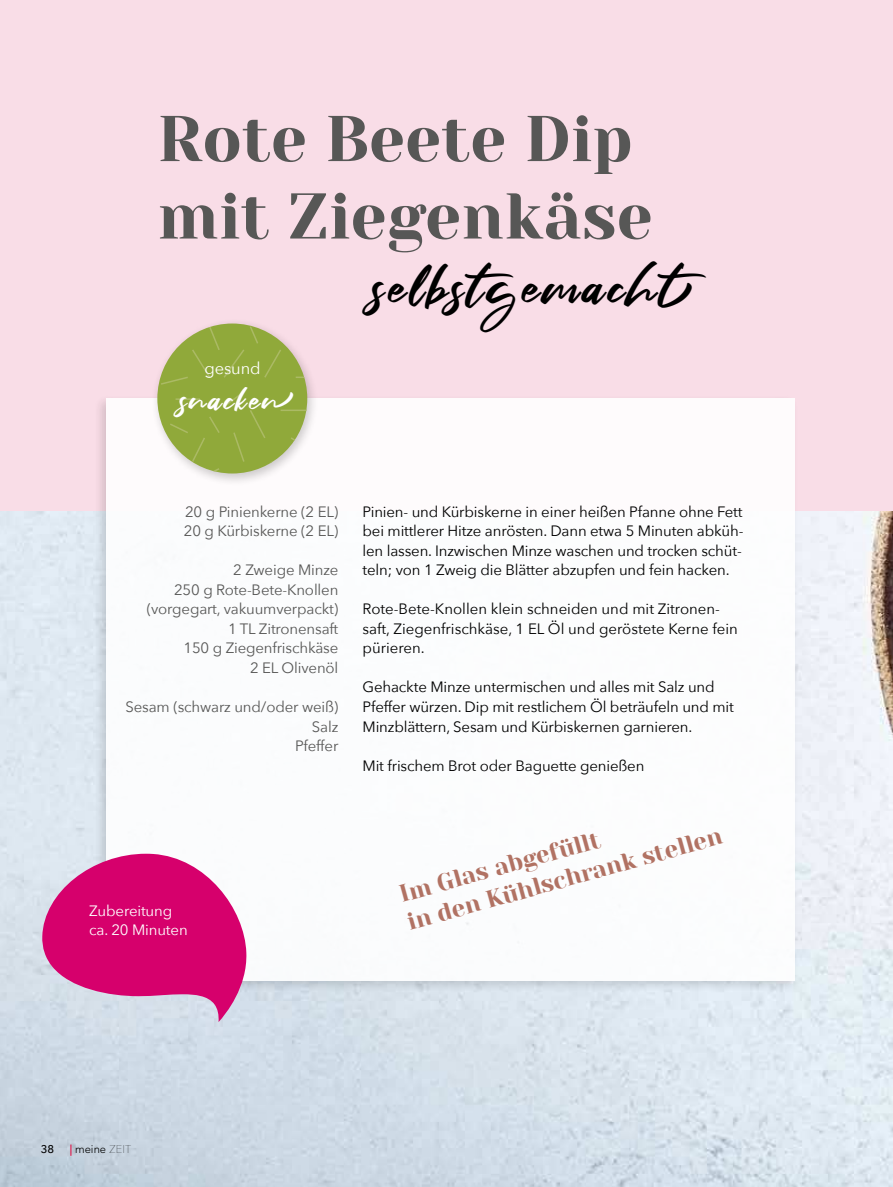
<style>
.page{position:relative;width:893px;height:1187px;background:#fff}
.page>*{position:absolute;margin:0;border:0;box-sizing:border-box;transform-origin:0 0}
.t1{font:64.5px/77.4px "Yeseva One";color:#575756}
.t2{font:49.5px "Fair Prosper";letter-spacing:.07em;color:#000}
.t3{font:30px "Fair Prosper";letter-spacing:.07em;color:#fff}
.t4{font:24px/28.3px "Yeseva One";color:#b17263}
.t5{font:16.5px "Avenir Next";letter-spacing:-.01em;color:#fff}
.t6{font:15px/19.5px "Avenir Next";letter-spacing:-.01em;color:#000}
.t7{font:15px/19.5px "Avenir Next";letter-spacing:-.01em;color:#575756;text-align:right}
.t8{font:15px/19.5px "Avenir Next";letter-spacing:-.01em;color:#fff}
.t9{font:300 11.25px "Avenir LT Std";color:#000}
.t10{font:500 11.25px "Avenir Next";color:#000}
.s1{font-family:"Avenir Next";font-weight:500;color:#e40138}
.s2{font-family:"Avenir Next";font-weight:200}
</style>
<div class="page">
<img style="left:0;top:510px;width:893px;height:676px">
<div style="left:0;top:0;width:893px;height:510px;background:#f9dde7"></div>
<div style="left:92px;top:393px;width:708px;height:601px;background:#000;opacity:.16"></div>
<div style="left:106px;top:398px;width:689px;height:582px;background:#fff"></div>
<div style="left:151px;top:318px;width:167px;height:168px;background:#000;opacity:.2"></div>
<svg style="left:159px;top:325px;width:148px;height:148px"></svg>
<svg style="left:42px;top:853px;width:206px;height:169px"></svg>
<h1 class="t1" style="left:157px;top:103px;width:497px">Rote Beete Dip mit Ziegenkäse</h1>
<h2 class="t2" style="left:373px;top:260px;width:340px">selbstgemacht</h2>
<p class="t5" style="left:205px;top:354px;width:58px">gesund</p>
<h3 class="t3" style="left:180px;top:384px;width:116px">snacken</h3>
<p class="t7" style="left:184px;top:501px;width:156px;text-align:left">20 g Pinienkerne (2 EL)<br>20 g Kürbiskerne (2 EL)</p>
<p class="t7" style="left:147px;top:559px;width:193px">2 Zweige Minze<br>250 g Rote-Bete-Knollen (vorgegart, vakuumverpackt)<br>1 TL Zitronensaft<br>150 g Ziegenfrischkäse<br>2 EL Olivenöl</p>
<p class="t7" style="left:126px;top:696px;width:214px">Sesam (schwarz und/oder weiß)<br>Salz<br>Pfeffer</p>
<p class="t8" style="left:89px;top:900px;width:100px">Zubereitung ca. 20 Minuten</p>
<p class="t6" style="left:363px;top:501px;width:382px;text-align:justify">Pinien- und Kürbiskerne in einer heißen Pfanne ohne Fett bei mittlerer Hitze anrösten. Dann etwa 5 Minuten abküh&shy;len lassen. Inzwischen Minze waschen und trocken schüt&shy;teln; von 1 Zweig die Blätter abzupfen und fein hacken.</p>
<p class="t6" style="left:363px;top:598px;width:377px">Rote-Bete-Knollen klein schneiden und mit Zitronen&shy;saft, Ziegenfrischkäse, 1 EL Öl und geröstete Kerne fein pürieren.</p>
<p class="t6" style="left:363px;top:676px;width:373px">Gehackte Minze untermischen und alles mit Salz und<br>Pfeffer würzen. Dip mit restlichem Öl beträufeln und mit<br>Minzblättern, Sesam und Kürbiskernen garnieren.</p>
<p class="t6" style="left:363px;top:754px;width:283px">Mit frischem Brot oder Baguette genießen</p>
<h3 class="t4" style="left:396px;top:880px;width:328px;rotate:-15deg">Im Glas abgefüllt<br>in den Kühlschrank stellen</h3>
<p class="t10" style="left:34px;top:1143px;width:22px">038</p>
<p class="t9" style="left:70px;top:1143px;width:63px"><span class="s1">|</span> meine <span class="s2">ZEIT</span></p>
</div>
